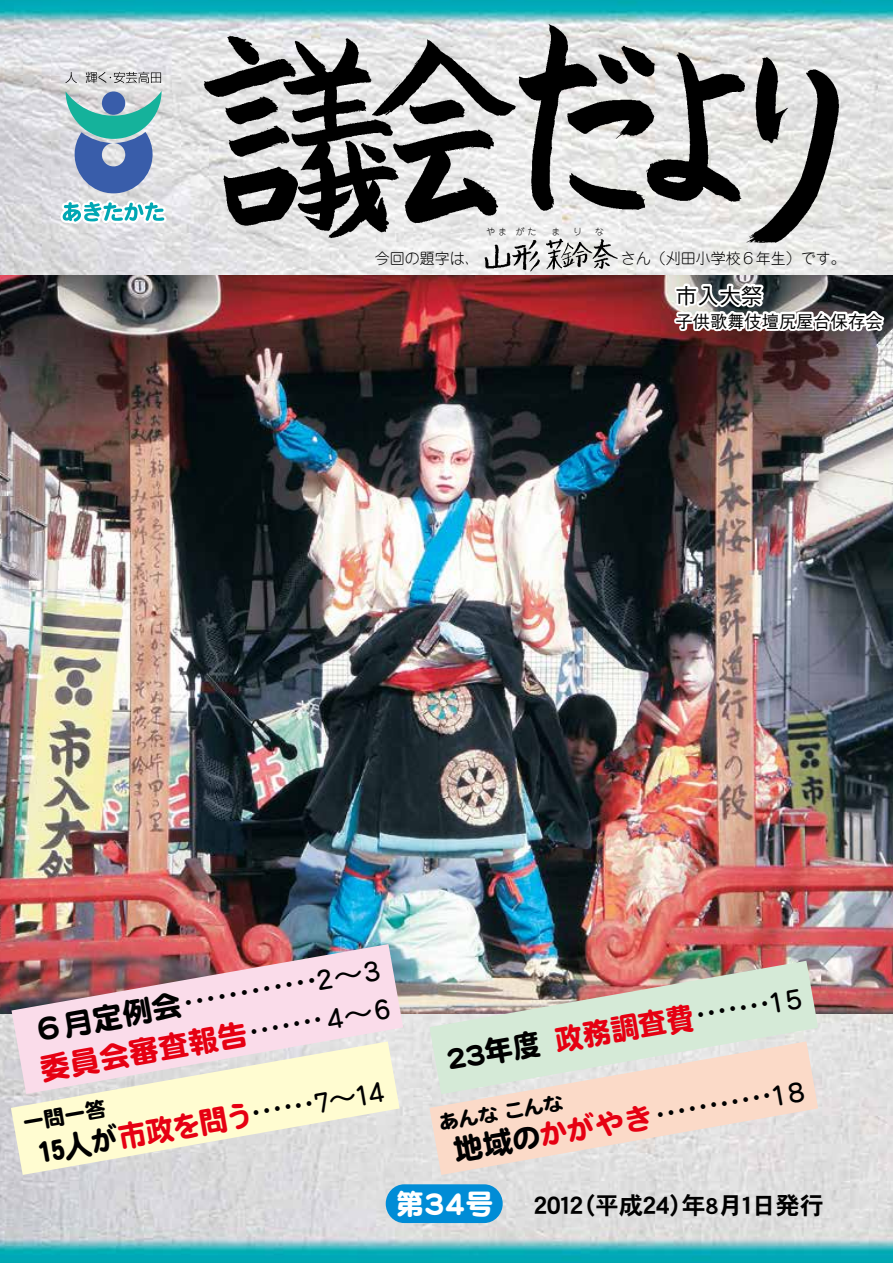
<style>
.page{position:relative;width:893px;height:1263px;background:#fff}
.page>*{position:absolute;margin:0;border:0;box-sizing:border-box;transform-origin:0 0}
.t1{font:30px "Koz Go Pro";color:#000;scale:.95 1}
.t2{font:30px "Koz Go Pro";color:#000}
.t3{font:30px "DF Maru Gothic Std W9";color:#e60012}
.t4{font:28.5px "DF Maru Gothic Std W9";color:#fff}
.t5{font:24px "DFHS Gothic Std W7";letter-spacing:-.44em;color:#000}
.t6{font:500 21.75px "Gothic BBB Pro";color:#000}
.t7{font:21px "DF Maru Gothic Std W9";color:#000}
.t8{font:20.4px "DF Maru Gothic Std W9";color:#000;scale:1.06 1}
.t9{font:500 17.25px "Gothic BBB Pro";color:#000}
.t10{font:300 15px "Jun 101 Pro";color:#000}
.t11{font:300 9px "Jun 101 Pro";color:#000}
.s1{font-family:"DF Maru Gothic SB WIN RKSJ H"}
.s2{font-family:"DFHS Maru Gothic Std W4"}
.s3{font-family:"DFHS Maru Gothic Std W4";color:#000}
.s4{font-family:"Koz Go Pro";color:#000}
.s5{font-family:"DF Maru Gothic Std W9"}
.s6{font-family:"DF Maru Gothic Std W9";color:#e60012}
.s7{font-size:31.35px}
</style>
<div class="page">
<img style="left:0;top:0;width:893px;height:1263px">
<img style="left:200px;top:18px;width:651px;height:233px">
<svg style="left:65px;top:72px;width:12px;height:11px"></svg>
<svg style="left:86px;top:72px;width:75px;height:11px"></svg>
<svg style="left:57px;top:91px;width:112px;height:160px;background:#9ebecd"></svg>
<div style="left:386px;top:1184px;width:117px;height:39px;background:#008cd6;border-radius:19px"></div>
<img style="left:0;top:275px;width:893px;height:739px">
<svg style="left:672px;top:279px;width:216px;height:90px"></svg>
<img style="left:481px;top:235px;width:140px;height:40px">
<svg style="left:11px;top:1041px;width:389px;height:134px;background:#efedd5"></svg>
<img style="left:12px;top:944px;width:391px;height:150px">
<svg style="left:429px;top:1094px;width:389px;height:81px;background:#efdcd2"></svg>
<img style="left:429px;top:961px;width:389px;height:133px">
<svg style="left:772px;top:1081px;width:33px;height:25px"></svg>
<svg style="left:770px;top:989px;width:32px;height:24px"></svg>
<div style="left:447px;top:1029px;width:94px;height:40px;background:#d5ead7"></div>
<p class="t10" style="left:375px;top:246px;width:92px">今回の題字は</p>
<p class="t11" style="left:486px;top:224px;width:22px">やま</p>
<p class="t11" style="left:515px;top:224px;width:22px">がた</p>
<p class="t11" style="left:551px;top:224px;width:10px">ま</p>
<p class="t11" style="left:573px;top:224px;width:10px">り</p>
<p class="t11" style="left:595px;top:224px;width:10px">な</p>
<p class="t10" style="left:621px;top:246px;width:226px">さん（刈田小学校６年生）です。</p>
<p class="t6" style="left:676px;top:278px;width:88px">市入大祭</p>
<p class="t9" style="left:676px;top:307px;width:208px">子供歌舞伎壇尻屋台保存会</p>
<p class="t2" style="left:30px;top:1011px;width:354px;rotate:-10deg"><span class="s1">６月定例会</span> <span class="s2">~2</span> ・・・・・・・・・・・・ <span class="s2">3</span></p>
<p class="t3" style="left:38px;top:1053px;width:357px;rotate:-10deg">委員会審査報告 <span class="s3">~4</span> <span class="s4">・・・・・・・</span> <span class="s3">6</span></p>
<p class="t1" style="left:35px;top:1132px;width:371px;rotate:-10deg"><span class="s5">15人が</span><span class="s6">市政を問う</span> <span class="s2">~7</span> ・・・・・・ <span class="s2">1 4</span></p>
<p class="t7" style="left:21px;top:1111px;width:85px;rotate:-10deg">一問一答</p>
<p class="t1" style="left:552px;top:1021px;width:248px;rotate:-10deg"><span class="s6">政務調査費</span> ・・・・・・・</p>
<p class="t1" style="left:450px;top:1132px;width:359px;rotate:-10deg"><span class="s5">地域の</span><span class="s6">かがやき</span> ・・・・・・・・・・・</p>
<p class="t8" style="left:436px;top:1112px;width:122px;rotate:-10deg">あんなこんな</p>
<p class="t4" style="left:396px;top:1188px;width:99px">第<span class="s7">34</span>号</p>
<p class="t5" style="left:571px;top:1192px;width:73px">（平成</p>
<p class="t5" style="left:669px;top:1192px;width:156px">年） 月8 日発行</p>
<p class="t5" style="left:528px;top:1192px;width:62px">２０１２</p>
<p class="t5" style="left:637px;top:1192px;width:39px">２４</p>
<p class="t5" style="left:735px;top:1192px;width:25px">１</p>
</div>
